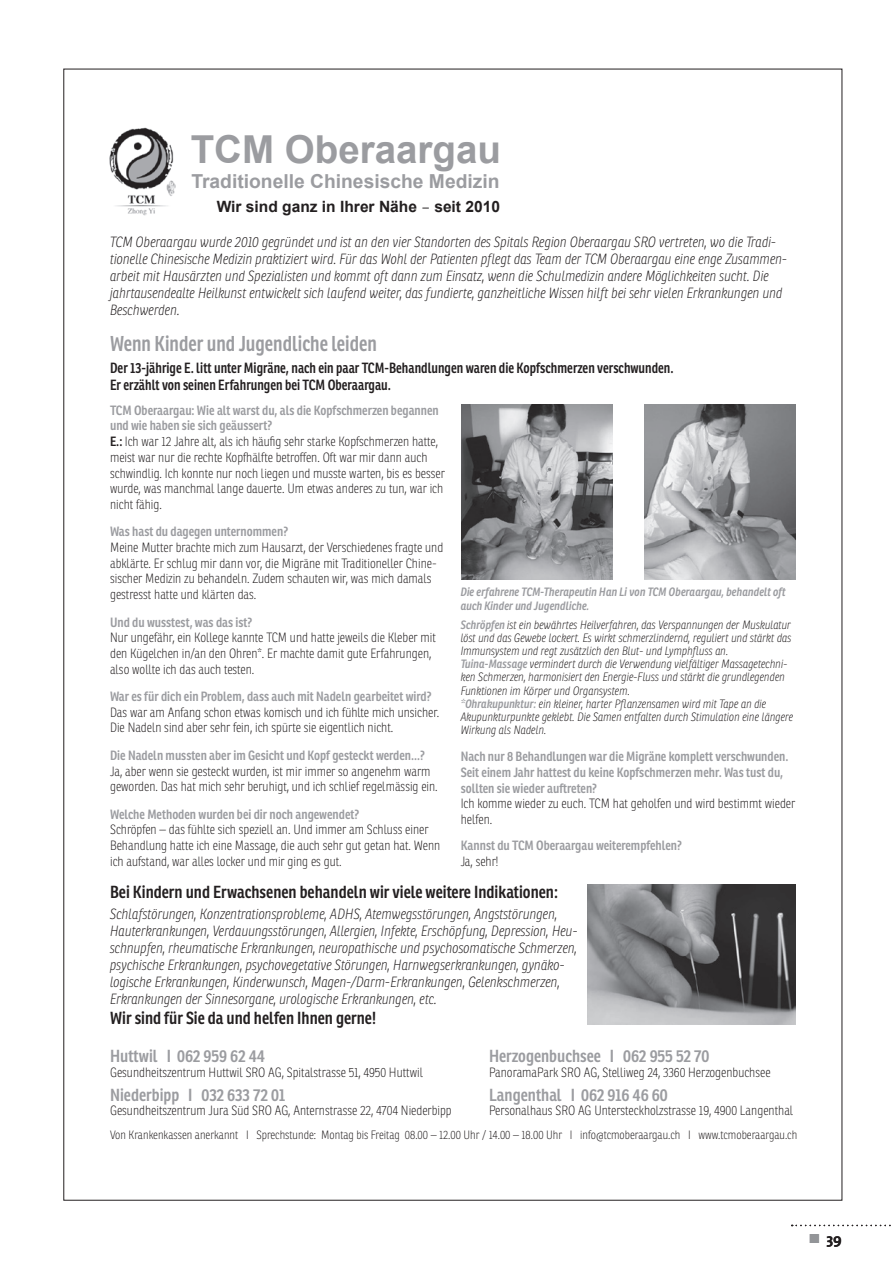
<style>
.page{position:relative;width:893px;height:1263px;background:#fff}
.page>*{position:absolute;margin:0;border:0;box-sizing:border-box;transform-origin:0 0}
.t1{font:700 38.55px "Arial";color:#9b9ca0}
.t2{font:600 20.85px "Ronnia Cond";color:#9b9ca0;scale:.95 1}
.t3{font:700 19.2px "Arial";color:#9b9ca0}
.t4{font:600 16.95px "Ronnia Cond";color:#231f20}
.t5{font:600 16.95px "Ronnia Cond";color:#9b9ca0}
.t6{font:700 15.6px "Arial";color:#231f20}
.t7{font:700 15px "The Sans";color:#231f20}
.t8{font:italic 100 14.4px/17px "Ronnia Cond";color:#231f20}
.t9{font:600 14.4px/17px "Ronnia Cond";color:#231f20;scale:.95 1}
.t10{font:100 13.05px/15.8px "Ronnia Cond";color:#231f20}
.t11{font:600 13.05px/15.8px "Ronnia Cond";color:#9b9ca0}
.t12{font:italic 100 11.7px/13px "Ronnia Cond";color:#231f20}
.t13{font:100 11.7px "Ronnia Cond";color:#231f20}
.t14{font:italic 600 11.7px/13px "Ronnia Cond";color:#9b9ca0}
.s1{font-family:"Segoe UI"}
.s2{font-weight:600;color:#9b9ca0}
.s3{font-weight:600}
</style>
<div class="page">
<svg style="left:792px;top:1225px;width:99px;height:1px"></svg>
<img style="left:109px;top:127px;width:67px;height:88px">
<img style="left:462px;top:405px;width:151px;height:175px">
<img style="left:644px;top:405px;width:151px;height:175px">
<img style="left:587px;top:885px;width:208px;height:139px">
<h1 class="t1" style="left:191px;top:122px;width:312px">TCM Oberaargau</h1>
<h3 class="t3" style="left:191px;top:167px;width:310px">Traditionelle Chinesische Medizin</h3>
<p class="t6" style="left:217px;top:196px;width:285px">Wir sind ganz in Ihrer Nähe <span class="s1">̶</span> seit 2010</p>
<p class="t8" style="left:110px;top:234px;width:679px">TCM Oberaargau wurde 2010 gegründet und ist an den vier Standorten des Spitals Region Oberaargau SRO vertreten, wo die Tradi&shy;tionelle Chinesische Medizin praktiziert wird. Für das Wohl der Patienten pflegt das Team der TCM Oberaargau eine enge Zusammen&shy;arbeit mit Hausärzten und Spezialisten und kommt oft dann zum Einsatz, wenn die Schulmedizin andere Möglichkeiten sucht. Die jahrtausendealte Heilkunst entwickelt sich laufend weiter, das fundierte, ganzheitliche Wissen hilft bei sehr vielen Erkrankungen und Beschwerden.</p>
<h2 class="t2" style="left:110px;top:331px;width:282px">Wenn Kinder und Jugendliche leiden</h2>
<p class="t9" style="left:110px;top:360px;width:595px">Der 13-jährige E. litt unter Migräne, nach ein paar TCM-Behandlungen waren die Kopfschmerzen verschwunden.<br>Er erzählt von seinen Erfahrungen bei TCM Oberaargau.</p>
<p class="t10" style="left:110px;top:402px;width:336px"><span class="s2">TCM Oberaargau: Wie alt warst du, als die Kopfschmerzen begannen und wie haben sie sich geäussert?<br></span><span class="s3">E.:</span> Ich war 12 Jahre alt, als ich häufig sehr starke Kopfschmerzen hatte, meist war nur die rechte Kopfhälfte betroffen. Oft war mir dann auch schwindlig. Ich konnte nur noch liegen und musste warten, bis es besser wurde, was manchmal lange dauerte. Um etwas anderes zu tun, war ich nicht fähig.</p>
<p class="t11" style="left:110px;top:524px;width:180px">Was hast du dagegen unternommen?</p>
<p class="t10" style="left:110px;top:540px;width:335px">Meine Mutter brachte mich zum Hausarzt, der Verschiedenes fragte und abklärte. Er schlug mir dann vor, die Migräne mit Traditioneller Chine&shy;sischer Medizin zu behandeln. Zudem schauten wir, was mich damals gestresst hatte und klärten das.</p>
<p class="t11" style="left:110px;top:614px;width:144px">Und du wusstest, was das ist?</p>
<p class="t10" style="left:110px;top:630px;width:327px">Nur ungefähr, ein Kollege kannte TCM und hatte jeweils die Kleber mit den Kügelchen in/an den Ohren*. Er machte damit gute Erfahrungen, also wollte ich das auch testen.</p>
<p class="t11" style="left:110px;top:689px;width:323px">War es für dich ein Problem, dass auch mit Nadeln gearbeitet wird?</p>
<p class="t10" style="left:110px;top:704px;width:331px">Das war am Anfang schon etwas komisch und ich fühlte mich unsicher.<br>Die Nadeln sind aber sehr fein, ich spürte sie eigentlich nicht.</p>
<p class="t11" style="left:110px;top:747px;width:316px">Die Nadeln mussten aber im Gesicht und Kopf gesteckt werden…?</p>
<p class="t10" style="left:110px;top:763px;width:329px">Ja, aber wenn sie gesteckt wurden, ist mir immer so angenehm warm geworden. Das hat mich sehr beruhigt, und ich schlief regelmässig ein.</p>
<p class="t11" style="left:110px;top:806px;width:251px">Welche Methoden wurden bei dir noch angewendet?</p>
<p class="t10" style="left:110px;top:822px;width:332px">Schröpfen – das fühlte sich speziell an. Und immer am Schluss einer<br>Behandlung hatte ich eine Massage, die auch sehr gut getan hat. Wenn ich aufstand, war alles locker und mir ging es gut.</p>
<p class="t14" style="left:461px;top:586px;width:327px">Die erfahrene TCM-Therapeutin Han Li von TCM Oberaargau, behandelt oft auch Kinder und Jugendliche.</p>
<p class="t12" style="left:461px;top:618px;width:334px"><span class="s2">Schröpfen</span> ist ein bewährtes Heilverfahren, das Verspannungen der Muskulatur löst und das Gewebe lockert. Es wirkt schmerzlindernd, reguliert und stärkt das Immunsystem und regt zusätzlich den Blut- und Lymphfluss an.<br><span class="s2">Tuina-Massage</span> vermindert durch die Verwendung vielfältiger Massagetechni&shy;ken Schmerzen, harmonisiert den Energie-Fluss und stärkt die grundlegenden Funktionen im Körper und Organsystem.<br><span class="s2">*Ohrakupunktur:</span> ein kleiner, harter Pflanzensamen wird mit Tape an die Akupunkturpunkte geklebt. Die Samen entfalten durch Stimulation eine längere Wirkung als Nadeln.</p>
<p class="t11" style="left:461px;top:749px;width:329px">Nach nur 8 Behandlungen war die Migräne komplett verschwunden.<br>Seit einem Jahr hattest du keine Kopfschmerzen mehr. Was tust du, sollten sie wieder auftreten?</p>
<p class="t10" style="left:461px;top:796px;width:336px">Ich komme wieder zu euch. TCM hat geholfen und wird bestimmt wieder helfen.</p>
<p class="t11" style="left:461px;top:838px;width:223px">Kannst du TCM Oberaargau weiterempfehlen?</p>
<p class="t10" style="left:461px;top:853px;width:39px">Ja, sehr!</p>
<p class="t4" style="left:110px;top:881px;width:449px">Bei Kindern und Erwachsenen behandeln wir viele weitere Indikationen:</p>
<p class="t8" style="left:110px;top:905px;width:469px">Schlafstörungen, Konzentrationsprobleme, ADHS, Atemwegsstörungen, Angststörungen, Hauterkrankungen, Verdauungsstörungen, Allergien, Infekte, Erschöpfung, Depression, Heu&shy;schnupfen, rheumatische Erkrankungen, neuropathische und psychosomatische Schmerzen, psychische Erkrankungen, psychovegetative Störungen, Harnwegserkrankungen, gynäko&shy;logische Erkrankungen, Kinderwunsch, Magen-/Darm-Erkrankungen, Gelenkschmerzen, Erkrankungen der Sinnesorgane, urologische Erkrankungen, etc.</p>
<p class="t4" style="left:110px;top:1008px;width:267px">Wir sind für Sie da und helfen Ihnen gerne!</p>
<p class="t5" style="left:110px;top:1046px;width:156px">Huttwil I 062 959 62 44</p>
<p class="t10" style="left:110px;top:1064px;width:315px">Gesundheitszentrum Huttwil SRO AG, Spitalstrasse 51, 4950 Huttwil</p>
<p class="t5" style="left:110px;top:1084px;width:177px">Niederbipp I 032 633 72 01</p>
<p class="t10" style="left:110px;top:1103px;width:343px">Gesundheitszentrum Jura Süd SRO AG, Anternstrasse 22, 4704 Niederbipp</p>
<p class="t13" style="left:110px;top:1128px;width:689px">Von Krankenkassen anerkannt I Sprechstunde: Montag bis Freitag 08.00 – 12.00 Uhr / 14.00 – 18.00 Uhr I info@tcmoberaargau.ch I www.tcmoberaargau.ch</p>
<p class="t5" style="left:489px;top:1046px;width:222px">Herzogenbuchsee I 062 955 52 70</p>
<p class="t10" style="left:489px;top:1064px;width:283px">PanoramaPark SRO AG, Stelliweg 24, 3360 Herzogenbuchsee</p>
<p class="t5" style="left:489px;top:1084px;width:180px">Langenthal I 062 916 46 60</p>
<p class="t10" style="left:489px;top:1103px;width:306px">Personalhaus SRO AG Untersteckholzstrasse 19, 4900 Langenthal</p>
<p class="t7" style="left:826px;top:1226px;width:17px">39</p>
</div>
